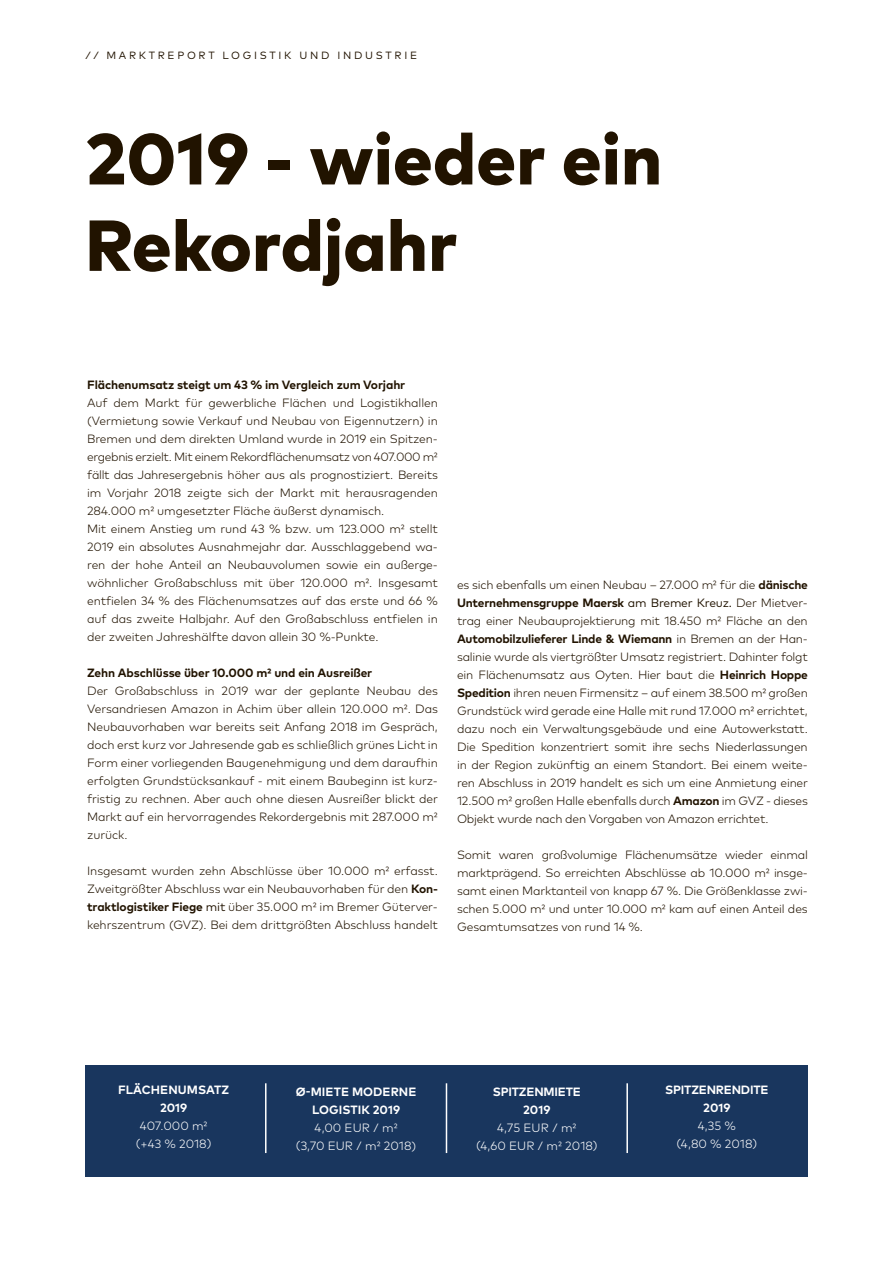
<style>
.page{position:relative;width:893px;height:1263px;background:#fff}
.page>*{position:absolute;margin:0;border:0;box-sizing:border-box;transform-origin:0 0}
.Headline1{font:800 72px "Mark Pro";color:#211300}
.Fließtext_Block{font:300 12px/18px "Mark Pro";letter-spacing:-.01em;color:#211300;text-align:justify}
.t1{font:300 12px "Mark Pro";color:#fff}
.Fließtext_Block-2{font:700 12px "Mark Pro";letter-spacing:-.01em;color:#211300}
.t2{font:700 12px "Mark Pro";color:#fff}
.Kapitel{font:10.5px "Mark Pro";letter-spacing:.255em;color:#211300}
.s1{font-weight:700}
.s2{font-weight:400}
</style>
<div class="page">
<div style="left:85px;top:1065px;width:723px;height:112px;background:#19365e"></div>
<hr style="left:265px;top:1083px;width:1px;height:70px;background:#fff">
<hr style="left:446px;top:1083px;width:1px;height:70px;background:#fff">
<hr style="left:626px;top:1083px;width:2px;height:70px;background:#fff">
<p class="Kapitel" style="left:85px;top:48px;width:334px">// MARKTREPORT LOGISTIK UND INDUSTRIE</p>
<p class="Headline1" style="left:85px;top:104px;width:579px">2019 - wieder ein</p>
<p class="Headline1" style="left:85px;top:190px;width:374px">Rekordjahr</p>
<p class="Fließtext_Block-2" style="left:87px;top:376px;width:320px">Flächenumsatz steigt um 43 % im Vergleich zum Vorjahr</p>
<p class="Fließtext_Block" style="left:87px;top:393px;width:352px">Auf dem Markt für gewerbliche Flächen und Logistikhallen (Vermietung sowie Verkauf und Neubau von Eigennutzern) in Bremen und dem direkten Umland wurde in 2019 ein Spitzen&shy;ergebnis erzielt. Mit einem Rekordflächenumsatz von 407.000 m² fällt das Jahresergebnis höher aus als prognostiziert. Bereits im Vorjahr 2018 zeigte sich der Markt mit herausragenden 284.000 m² umgesetzter Fläche äußerst dynamisch.</p>
<p class="Fließtext_Block" style="left:87px;top:519px;width:352px">Mit einem Anstieg um rund 43 % bzw. um 123.000 m² stellt 2019 ein absolutes Ausnahmejahr dar. Ausschlaggebend wa&shy;ren der hohe Anteil an Neubauvolumen sowie ein außerge&shy;wöhnlicher Großabschluss mit über 120.000 m². Insgesamt entfielen 34 % des Flächenumsatzes auf das erste und 66 % auf das zweite Halbjahr. Auf den Großabschluss entfielen in der zweiten Jahreshälfte davon allein 30 %-Punkte.</p>
<p class="Fließtext_Block-2" style="left:87px;top:664px;width:287px">Zehn Abschlüsse über 10.000 m² und ein Ausreißer</p>
<p class="Fließtext_Block" style="left:87px;top:681px;width:352px">Der Großabschluss in 2019 war der geplante Neubau des Versandriesen Amazon in Achim über allein 120.000 m². Das Neubauvorhaben war bereits seit Anfang 2018 im Gespräch, doch erst kurz vor Jahresende gab es schließlich grünes Licht in Form einer vorliegenden Baugenehmigung und dem daraufhin erfolgten Grundstücksankauf - mit einem Baubeginn ist kurz&shy;fristig zu rechnen. Aber auch ohne diesen Ausreißer blickt der Markt auf ein hervorragendes Rekordergebnis mit 287.000 m² zurück.</p>
<p class="Fließtext_Block" style="left:87px;top:861px;width:352px">Insgesamt wurden zehn Abschlüsse über 10.000 m² erfasst.<br>Zweitgrößter Abschluss war ein Neubauvorhaben für den <span class="s1">Kon&shy;traktlogistiker Fiege</span> <span class="s2">mit</span> über 35.000 m² im Bremer Güterver&shy;kehrszentrum (GVZ). Bei dem drittgrößten Abschluss handelt</p>
<p class="Fließtext_Block" style="left:457px;top:575px;width:352px">es sich ebenfalls um einen Neubau – 27.000 m² für die <span class="s1">dänische Unternehmensgruppe Maersk</span> <span class="s2">am Bremer Kreuz.</span> Der Mietver&shy;trag einer Neubauprojektierung mit 18.450 m² Fläche an den <span class="s1">Automobilzulieferer Linde &amp; Wiemann</span> in Bremen an der Han&shy;salinie wurde als viertgrößter Umsatz registriert. Dahinter folgt ein Flächenumsatz aus Oyten. Hier baut die <span class="s1">Heinrich Hoppe Spedition</span> ihren neuen Firmensitz – auf einem 38.500 m² großen Grundstück wird gerade eine Halle mit rund 17.000 m² errichtet, dazu noch ein Verwaltungsgebäude und eine Autowerkstatt.<br>Die Spedition konzentriert somit ihre sechs Niederlassungen in der Region zukünftig an einem Standort. Bei einem weite&shy;ren Abschluss in 2019 handelt es sich um eine Anmietung einer 12.500 m² großen Halle ebenfalls durch <span class="s1">Amazon</span> im GVZ - dieses Objekt wurde nach den Vorgaben von Amazon errichtet.</p>
<p class="Fließtext_Block" style="left:457px;top:845px;width:352px">Somit waren großvolumige Flächenumsätze wieder einmal marktprägend. So erreichten Abschlüsse ab 10.000 m² insge&shy;samt einen Marktanteil von knapp 67 %. Die Größenklasse zwi&shy;schen 5.000 m² und unter 10.000 m² kam auf einen Anteil des Gesamtumsatzes von rund 14 %.</p>
<p class="t2" style="left:118px;top:1081px;width:113px">FLÄCHENUMSATZ</p>
<p class="t2" style="left:160px;top:1099px;width:29px">2019</p>
<p class="t1" style="left:140px;top:1117px;width:69px">407.000 m²</p>
<p class="t1" style="left:136px;top:1135px;width:77px">(+43 % 2018)</p>
<p class="t2" style="left:296px;top:1082px;width:122px">Ø-MIETE MODERNE</p>
<p class="t2" style="left:312px;top:1100px;width:89px">LOGISTIK 2019</p>
<p class="t1" style="left:315px;top:1119px;width:85px">4,00 EUR / m²</p>
<p class="t1" style="left:296px;top:1137px;width:122px">(3,70 EUR / m² 2018)</p>
<p class="t2" style="left:493px;top:1082px;width:90px">SPITZENMIETE</p>
<p class="t2" style="left:523px;top:1100px;width:29px">2019</p>
<p class="t1" style="left:497px;top:1119px;width:81px">4,75 EUR / m²</p>
<p class="t1" style="left:476px;top:1137px;width:123px">(4,60 EUR / m² 2018)</p>
<p class="t2" style="left:665px;top:1081px;width:105px">SPITZENRENDITE</p>
<p class="t2" style="left:703px;top:1099px;width:29px">2019</p>
<p class="t1" style="left:698px;top:1117px;width:40px">4,35 %</p>
<p class="t1" style="left:676px;top:1135px;width:82px">(4,80 % 2018)</p>
</div>
